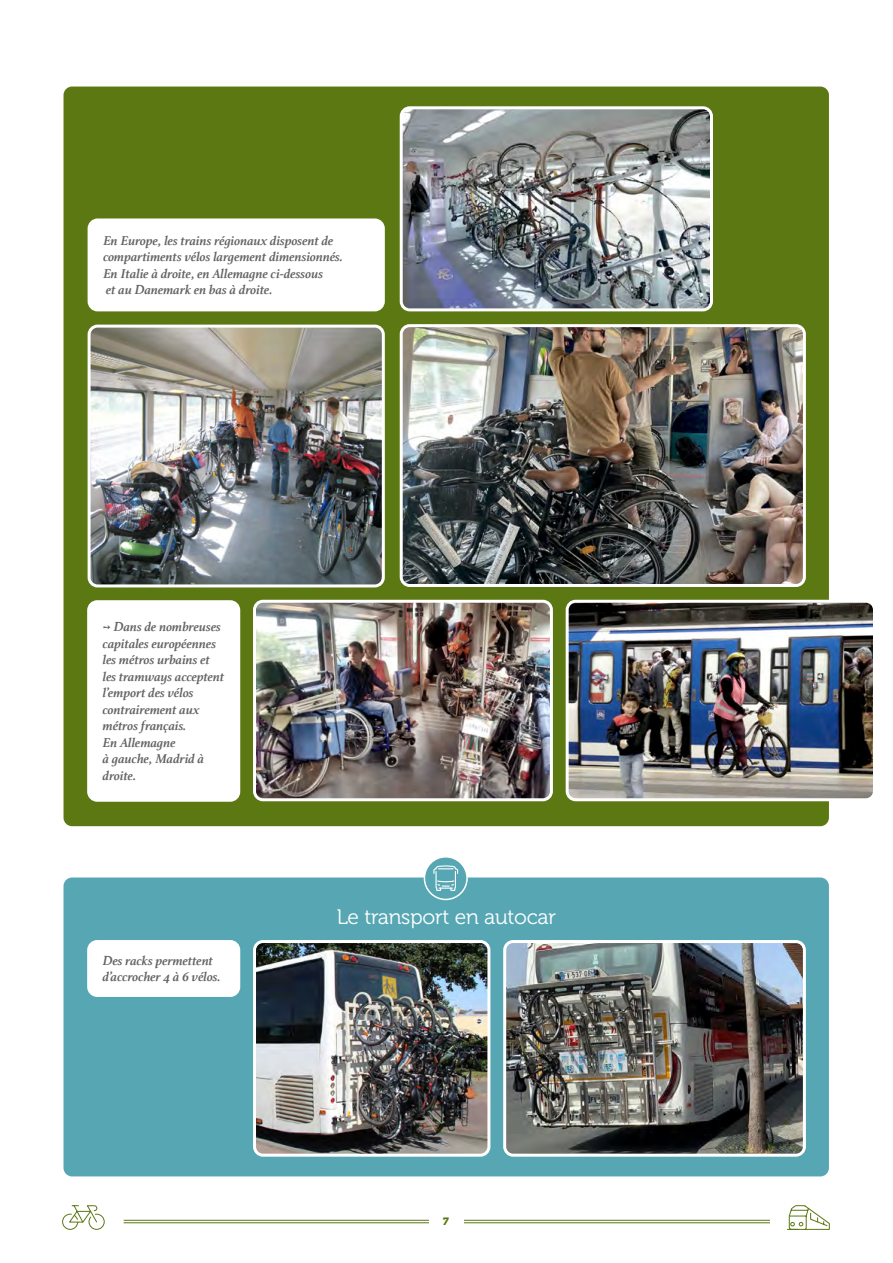
<style>
.page{position:relative;width:893px;height:1263px;background:#fff}
.page>*{position:absolute;margin:0;border:0;box-sizing:border-box;transform-origin:0 0}
.t1{font:21px "Museo 300";letter-spacing:-.01em;color:#fff}
.t2{font:italic 700 13.5px/16.5px "Athelas";color:#646363}
.t3{font:10.5px "Museo 900";color:#5b7813}
</style>
<div class="page">
<div style="left:64px;top:87px;width:765px;height:739px;background:#5b7813;border-radius:9px"></div>
<div style="left:64px;top:877px;width:765px;height:299px;background:#56a7b3;border-radius:9px"></div>
<img style="left:401px;top:110px;width:309px;height:200px">
<div style="left:400px;top:106px;width:313px;height:205px;border:3px solid #fff;border-radius:9px"></div>
<img style="left:257px;top:943px;width:232px;height:210px">
<div style="left:253px;top:940px;width:237px;height:217px;border:3px solid #fff;border-radius:9px"></div>
<img style="left:257px;top:604px;width:292px;height:193px">
<div style="left:253px;top:600px;width:300px;height:201px;border:3px solid #fff;border-radius:9px"></div>
<img style="left:404px;top:328px;width:398px;height:255px">
<div style="left:400px;top:324px;width:406px;height:263px;border:3px solid #fff;border-radius:9px"></div>
<img style="left:89px;top:326px;width:292px;height:260px">
<div style="left:88px;top:325px;width:297px;height:262px;border:3px solid #fff;border-radius:9px"></div>
<img style="left:507px;top:944px;width:295px;height:209px">
<div style="left:503px;top:940px;width:303px;height:217px;border:3px solid #fff;border-radius:9px"></div>
<img style="left:567px;top:601px;width:305px;height:199px">
<div style="left:566px;top:600px;width:310px;height:201px;border:3px solid #fff;border-radius:9px"></div>
<div style="left:89px;top:941px;width:150px;height:54px;background:#fff;border-radius:9px"></div>
<div style="left:87px;top:940px;width:153px;height:57px;border:3px solid #fff;border-radius:9px"></div>
<div style="left:89px;top:220px;width:294px;height:90px;background:#fff;border-radius:9px"></div>
<div style="left:88px;top:218px;width:297px;height:93px;border:3px solid #fff;border-radius:9px"></div>
<div style="left:89px;top:602px;width:150px;height:198px;background:#fff;border-radius:9px"></div>
<div style="left:87px;top:600px;width:153px;height:202px;border:3px solid #fff;border-radius:9px"></div>
<div style="left:424px;top:857px;width:43px;height:42px;background:#56a7b3;border-radius:50%"></div>
<div style="left:424px;top:856px;width:44px;height:44px;border:2px solid #fff;border-radius:50%"></div>
<svg style="left:433px;top:865px;width:26px;height:26px"></svg>
<hr style="left:124px;top:1220px;width:646px;height:1px;background:#5b7813">
<hr style="left:124px;top:1222px;width:646px;height:1px;background:#5b7813">
<div style="left:429px;top:1213px;width:34px;height:17px;background:#fff"></div>
<svg style="left:787px;top:1205px;width:43px;height:25px"></svg>
<svg style="left:62px;top:1205px;width:43px;height:25px"></svg>
<p class="t2" style="left:103px;top:232px;width:241px">En Europe, les trains régionaux disposent de compartiments vélos largement dimensionnés.<br>En Italie à droite, en Allemagne ci-dessous<br>et au Danemark en bas à droite.</p>
<p class="t2" style="left:103px;top:618px;width:123px;text-indent:11px">Dans de nombreuses capitales européennes les métros urbains et les tramways acceptent l’emport des vélos contrairement aux métros français.<br>En Allemagne<br>à gauche, Madrid à droite.</p>
<p class="t2" style="left:103px;top:952px;width:119px">Des racks permettent d’accrocher 4 à 6 vélos.</p>
<h1 class="t1" style="left:337px;top:906px;width:221px">Le transport en autocar</h1>
<p class="t3" style="left:443px;top:1216px;width:7px">7</p>
</div>
